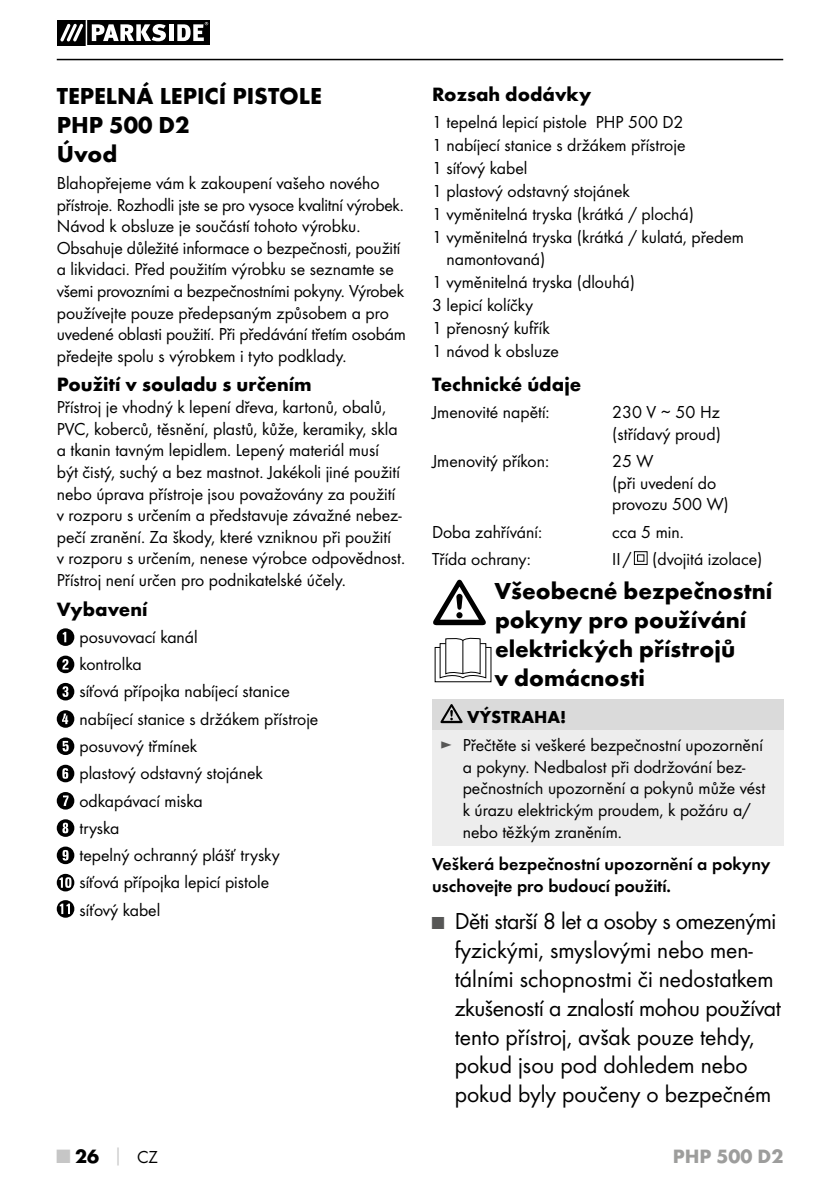
<style>
.page{position:relative;width:840px;height:1191px;background:#fff}
.page>*{position:absolute;margin:0;border:0;box-sizing:border-box;transform-origin:0 0}
.t1{font:24px/28.8px "Futura Boo";color:#000}
.t2{font:700 24px/28.8px "Futura";color:#000}
.t3{font:700 20px "Futura";color:#000}
.t4{font:700 20px "Futura";color:#9d9d9c}
.t5{font:18px/21.6px "Futura Boo";color:#000}
.t6{font:18px/21.6px "Futura Dem";color:#000}
.t7{font:700 18px "Futura";color:#000}
.s1{color:#575756}
.s2{font-size:18px;color:#575756}
.s3{color:#c6c6c6}
.s4{font-size:18px;color:#c6c6c6}
.s5{font-family:"Futura Boo";font-weight:400;font-size:18px}
</style>
<div class="page">
<hr style="left:57px;top:59px;width:725px;height:1px;background:#000">
<svg style="left:57px;top:21px;width:152px;height:24px"></svg>
<svg style="left:57px;top:628px;width:17px;height:18px"></svg>
<svg style="left:57px;top:655px;width:17px;height:18px"></svg>
<svg style="left:57px;top:683px;width:17px;height:17px"></svg>
<svg style="left:57px;top:710px;width:17px;height:17px"></svg>
<svg style="left:57px;top:737px;width:17px;height:18px"></svg>
<svg style="left:57px;top:764px;width:17px;height:18px"></svg>
<svg style="left:57px;top:792px;width:17px;height:17px"></svg>
<svg style="left:57px;top:819px;width:17px;height:18px"></svg>
<svg style="left:57px;top:846px;width:17px;height:18px"></svg>
<svg style="left:57px;top:874px;width:17px;height:17px"></svg>
<svg style="left:57px;top:900px;width:17px;height:17px"></svg>
<svg style="left:633px;top:551px;width:14px;height:14px"></svg>
<div style="left:432px;top:699px;width:350px;height:30px;background:#dadada"></div>
<div style="left:432px;top:729px;width:350px;height:116px;background:#ededed"></div>
<svg style="left:440px;top:704px;width:22px;height:19px"></svg>
<svg style="left:433px;top:580px;width:52px;height:45px"></svg>
<svg style="left:439px;top:638px;width:47px;height:41px"></svg>
<hr style="left:462px;top:640px;width:1px;height:33px;background:#000">
<h1 class="t2" style="left:57px;top:81px;width:266px">TEPELNÁ LEPICÍ PISTOLE<br>PHP 500 D2<br>Úvod</h1>
<p class="t5" style="left:57px;top:172px;width:350px">Blahopřejeme vám k zakoupení vašeho nového přístroje. Rozhodli jste se pro vysoce kvalitní výrobek.<br>Návod k obsluze je součástí tohoto výrobku.<br>Obsahuje důležité informace o bezpečnosti, použití a likvidaci. Před použitím výrobku se seznamte se všemi provozními a bezpečnostními pokyny. Výrobek používejte pouze předepsaným způsobem a pro uvedené oblasti použití. Při předávání třetím osobám předejte spolu s výrobkem i tyto podklady.</p>
<p class="t3" style="left:57px;top:372px;width:256px">Použití v souladu s určením</p>
<p class="t5" style="left:57px;top:396px;width:347px">Přístroj je vhodný k lepení dřeva, kartonů, obalů, PVC, koberců, těsnění, plastů, kůže, keramiky, skla a tkanin tavným lepidlem. Lepený materiál musí být čistý, suchý a bez mastnot. Jakékoli jiné použití nebo úprava přístroje jsou považovány za použití v rozporu s určením a představuje závažné nebez&shy;pečí zranění. Za škody, které vzniknou při použití<br>v rozporu s určením, nenese výrobce odpovědnost.<br>Přístroj není určen pro podnikatelské účely.</p>
<p class="t3" style="left:57px;top:596px;width:92px">Vybavení</p>
<p class="t5" style="left:79px;top:623px;width:240px;line-height:27.2px">posuvovací kanál<br>kontrolka<br>síťová přípojka nabíjecí stanice nabíjecí stanice s držákem přístroje posuvový třmínek<br>plastový odstavný stojánek odkapávací miska<br>tryska<br>tepelný ochranný plášť trysky síťová přípojka lepicí pistole<br>síťový kabel</p>
<p class="t3" style="left:432px;top:82px;width:160px">Rozsah dodávky</p>
<p class="t5" style="left:432px;top:111px;width:253px">1 tepelná lepicí pistole PHP 500 D2</p>
<p class="t5" style="left:432px;top:134px;width:255px">1 nabíjecí stanice s držákem přístroje</p>
<p class="t5" style="left:432px;top:157px;width:97px">1 síťový kabel</p>
<p class="t5" style="left:432px;top:180px;width:199px">1 plastový odstavný stojánek</p>
<p class="t5" style="left:432px;top:203px;width:263px">1 vyměnitelná tryska (krátká / plochá)</p>
<p class="t5" style="left:432px;top:226px;width:313px">1 vyměnitelná tryska (krátká / kulatá, předem</p>
<p class="t5" style="left:446px;top:248px;width:100px">namontovaná)</p>
<p class="t5" style="left:432px;top:271px;width:204px">1 vyměnitelná tryska (dlouhá)</p>
<p class="t5" style="left:432px;top:294px;width:103px">3 lepicí kolíčky</p>
<p class="t5" style="left:432px;top:317px;width:119px">1 přenosný kufřík</p>
<p class="t5" style="left:432px;top:340px;width:128px">1 návod k obsluze</p>
<p class="t3" style="left:432px;top:372px;width:151px">Technické údaje</p>
<p class="t5" style="left:432px;top:401px;width:119px">Jmenovité napětí:</p>
<p class="t5" style="left:612px;top:401px;width:110px">230 V ∼ 50 Hz (střídavý proud)</p>
<p class="t5" style="left:432px;top:450px;width:118px">Jmenovitý příkon:</p>
<p class="t5" style="left:612px;top:450px;width:118px">25 W<br>(při uvedení do provozu 500 W)</p>
<p class="t5" style="left:432px;top:520px;width:111px">Doba zahřívání:</p>
<p class="t5" style="left:612px;top:520px;width:71px">cca 5 min.</p>
<p class="t5" style="left:432px;top:548px;width:100px">Třída ochrany:</p>
<p class="t5" style="left:612px;top:548px;width:152px">II / (dvojitá izolace)</p>
<h1 class="t2" style="left:494px;top:576px;width:279px">Všeobecné bezpečnostní pokyny pro používání elektrických přístrojů<br>v domácnosti</h1>
<p class="t7" style="left:467px;top:706px;width:101px">VÝSTRAHA!</p>
<p class="t5" style="left:462px;top:734px;width:304px;text-indent:-23px"><span class="s1">►</span> Přečtěte si veškeré bezpečnostní upozornění a pokyny. Nedbalost při dodržování bez&shy;pečnostních upozornění a pokynů může vést k úrazu elektrickým proudem, k požáru a/ nebo těžkým zraněním.</p>
<p class="t6" style="left:432px;top:853px;width:339px">Veškerá bezpečnostní upozornění a pokyny uschovejte pro budoucí použití.</p>
<p class="t1" style="left:454px;top:907px;width:327px;text-indent:-23px"><span class="s2">■</span> Děti starší 8 let a osoby s omezenými fyzickými, smyslovými nebo men&shy;tálními schopnostmi či nedostatkem zkušeností a znalostí mohou používat tento přístroj, avšak pouze tehdy, pokud jsou pod dohledem nebo pokud byly poučeny o bezpečném</p>
<p class="t3" style="left:57px;top:1143px;width:103px"><span class="s3">■</span> 26 <span class="s4">│</span> <span class="s5">CZ</span></p>
<p class="t4" style="left:672px;top:1143px;width:112px">PHP 500 D2</p>
</div>
